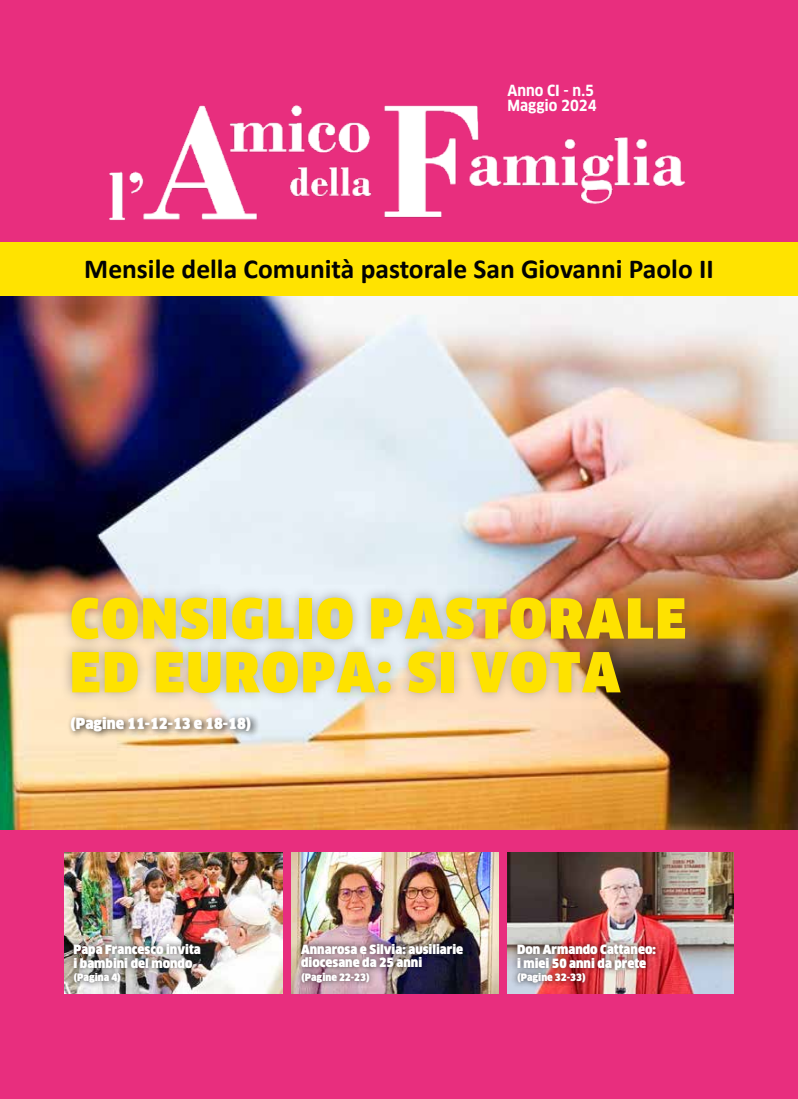
<style>
.page{position:relative;width:798px;height:1099px;background:#fff}
.page>*{position:absolute;margin:0;border:0;box-sizing:border-box;transform-origin:0 0}
.t1{font:900 53.75px/53.8px "Clan Narrow";letter-spacing:.04em;color:#fee200}
.t2{font:700 27.5px "Calibri";color:#020203}
.t3{font:900 15px "Clan Narrow";color:#fff}
.t4{font:700 15px/15px "Clan Narrow";color:#fff}
.t5{font:900 12.5px/13.8px "Clan Narrow";color:#fff}
.t6{font:900 10px "Clan Narrow";color:#fff}
</style>
<div class="page">
<div style="left:0;top:0;width:797px;height:1098px;background:#e82e7e"></div>
<img style="left:0;top:296px;width:797px;height:533px">
<img style="left:109px;top:105px;width:577px;height:115px">
<img style="left:291px;top:852px;width:207px;height:141px">
<div style="left:295px;top:936px;width:174px;height:38px;background:#000;opacity:.75"></div>
<div style="left:295px;top:966px;width:80px;height:22px;background:#000;opacity:.75"></div>
<img style="left:507px;top:852px;width:226px;height:141px">
<div style="left:510px;top:937px;width:151px;height:38px;background:#000;opacity:.75"></div>
<div style="left:511px;top:966px;width:80px;height:22px;background:#000;opacity:.75"></div>
<img style="left:64px;top:852px;width:218px;height:141px">
<div style="left:67px;top:937px;width:140px;height:37px;background:#000;opacity:.75"></div>
<div style="left:67px;top:966px;width:60px;height:22px;background:#000;opacity:.75"></div>
<div style="left:60px;top:586px;width:636px;height:118px;background:#3c3a42;opacity:.4"></div>
<div style="left:67px;top:712px;width:193px;height:27px;background:#000;opacity:.75"></div>
<div style="left:0;top:242px;width:797px;height:54px;background:#ffe300"></div>
<p class="t4" style="left:507px;top:83px;width:90px">Anno CI - n.5<br>Maggio 2024</p>
<h2 class="t2" style="left:84px;top:252px;width:630px">Mensile della Comunità pastorale San Giovanni Paolo II</h2>
<h1 class="t1" style="left:70px;top:591px;width:617px">CONSIGLIO PASTORALE<br>ED EUROPA: SI VOTA</h1>
<p class="t3" style="left:70px;top:714px;width:183px">(Pagine 11-12-13 e 18-18)</p>
<p class="t5" style="left:73px;top:942px;width:129px">Papa Francesco invita i bambini del mondo</p>
<p class="t6" style="left:73px;top:971px;width:49px">(Pagina 4)</p>
<p class="t5" style="left:301px;top:942px;width:164px">Annarosa e Silvia: ausiliarie diocesane da 25 anni</p>
<p class="t6" style="left:301px;top:971px;width:70px">(Pagine 22-23)</p>
<p class="t5" style="left:517px;top:942px;width:140px">Don Armando Cattaneo: i miei 50 anni da prete</p>
<p class="t6" style="left:517px;top:971px;width:70px">(Pagine 32-33)</p>
</div>
